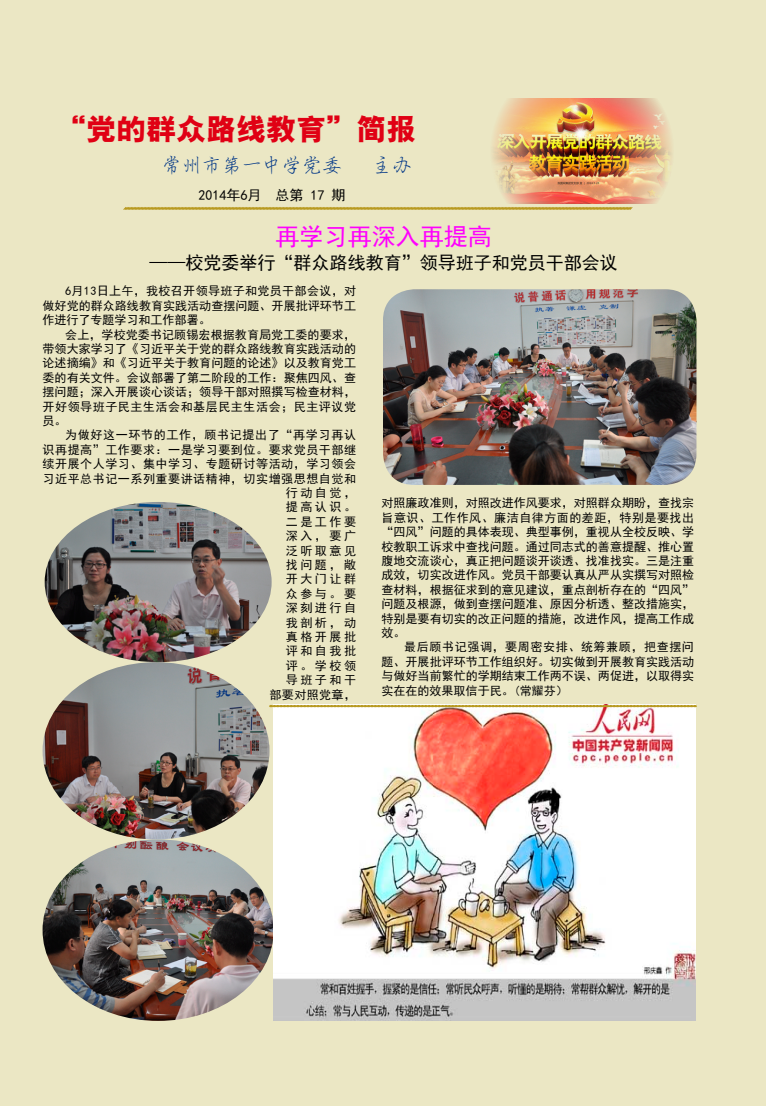
<style>
.page{position:relative;width:766px;height:1106px;background:#fff}
.page>*{position:absolute;margin:0;border:0;box-sizing:border-box;transform-origin:0 0}
.t1{font:30px "H Yb 9 gj";color:#e00014}
.t2{font:24px "Sim Hei";color:#ff00fe}
.t3{font:20px "H Yi 2 gj";color:#003687}
.t4{font:18px "Sim Hei";color:#000}
.t5{font:14px "Sim Hei";color:#000}
.t6{font:12px/14.4px "Sim Hei";letter-spacing:.035em;color:#000;text-align:justify}
</style>
<div class="page">
<div style="left:0;top:0;width:765px;height:1106px;background:#ebe7c4"></div>
<img style="left:493px;top:98px;width:179px;height:105px">
<img style="left:43px;top:662px;width:226px;height:177px">
<img style="left:45px;top:502px;width:226px;height:160px">
<img style="left:383px;top:289px;width:313px;height:196px">
<img style="left:43px;top:839px;width:231px;height:181px">
<img style="left:274px;top:704px;width:420px;height:316px">
<svg style="left:123px;top:207px;width:510px;height:3px;background:#c1a83f"></svg>
<svg style="left:269px;top:705px;width:427px;height:2px"></svg>
<h1 class="t1" style="left:56px;top:114px;width:361px">“党的群众路线教育”简报</h1>
<h3 class="t3" style="left:162px;top:155px;width:181px">常州市第一中学党委</h3>
<h3 class="t3" style="left:372px;top:155px;width:41px">主办</h3>
<p class="t5" style="left:198px;top:188px;width:148px">2014年6月 总第 17 期</p>
<h2 class="t2" style="left:275px;top:224px;width:217px">再学习再深入再提高</h2>
<h3 class="t4" style="left:149px;top:253px;width:469px">——校党委举行“群众路线教育”领导班子和党员干部会议</h3>
<p class="t6" style="left:43px;top:284px;width:315px;text-indent:23px">6月13日上午，我校召开领导班子和党员干部会议，对做好党的群众路线教育实践活动查摆问题、开展批评环节工作进行了专题学习和工作部署。</p>
<p class="t6" style="left:43px;top:327px;width:315px;text-indent:23px">会上，学校党委书记顾锡宏根据教育局党工委的要求，带领大家学习了《习近平关于党的群众路线教育实践活动的论述摘编》和《习近平关于教育问题的论述》以及教育党工委的有关文件。会议部署了第二阶段的工作：聚焦四风、查摆问题；深入开展谈心谈话；领导干部对照撰写检查材料，开好领导班子民主生活会和基层民主生活会；民主评议党员。</p>
<p class="t6" style="left:43px;top:428px;width:315px;text-align:right">为做好这一环节的工作，顾书记提出了“再学习再认<br>识再提高”工作要求：一是学习要到位。要求党员干部继续开展个人学习、集中学习、专题研讨等活动，学习领会习近平总书记一系列重要讲话精神，切实增强思想自觉和行动自觉，<br>提高认识。<br>二是工作要<br>深入，要广<br>泛听取意见<br>找问题，敞<br>开大门让群<br>众参与。要<br>深刻进行自<br>我剖析，动<br>真格开展批<br>评和自我批<br>评。学校领<br>导班子和干<br>部要对照党章，</p>
<p class="t6" style="left:381px;top:496px;width:314px">对照廉政准则，对照改进作风要求，对照群众期盼，查找宗旨意识、工作作风、廉洁自律方面的差距，特别是要找出“四风”问题的具体表现、典型事例，重视从全校反映、学校教职工诉求中查找问题。通过同志式的善意提醒、推心置腹地交流谈心，真正把问题谈开谈透、找准找实。三是注重成效，切实改进作风。党员干部要认真从严从实撰写对照检查材料，根据征求到的意见建议，重点剖析存在的“四风”问题及根源，做到查摆问题准、原因分析透、整改措施实，特别是要有切实的改正问题的措施，改进作风，提高工作成效。</p>
<p class="t6" style="left:381px;top:640px;width:314px;text-indent:23px">最后顾书记强调，要周密安排、统筹兼顾，把查摆问题、开展批评环节工作组织好。切实做到开展教育实践活动与做好当前繁忙的学期结束工作两不误、两促进，以取得实实在在的效果取信于民。(常耀芬）</p>
</div>
